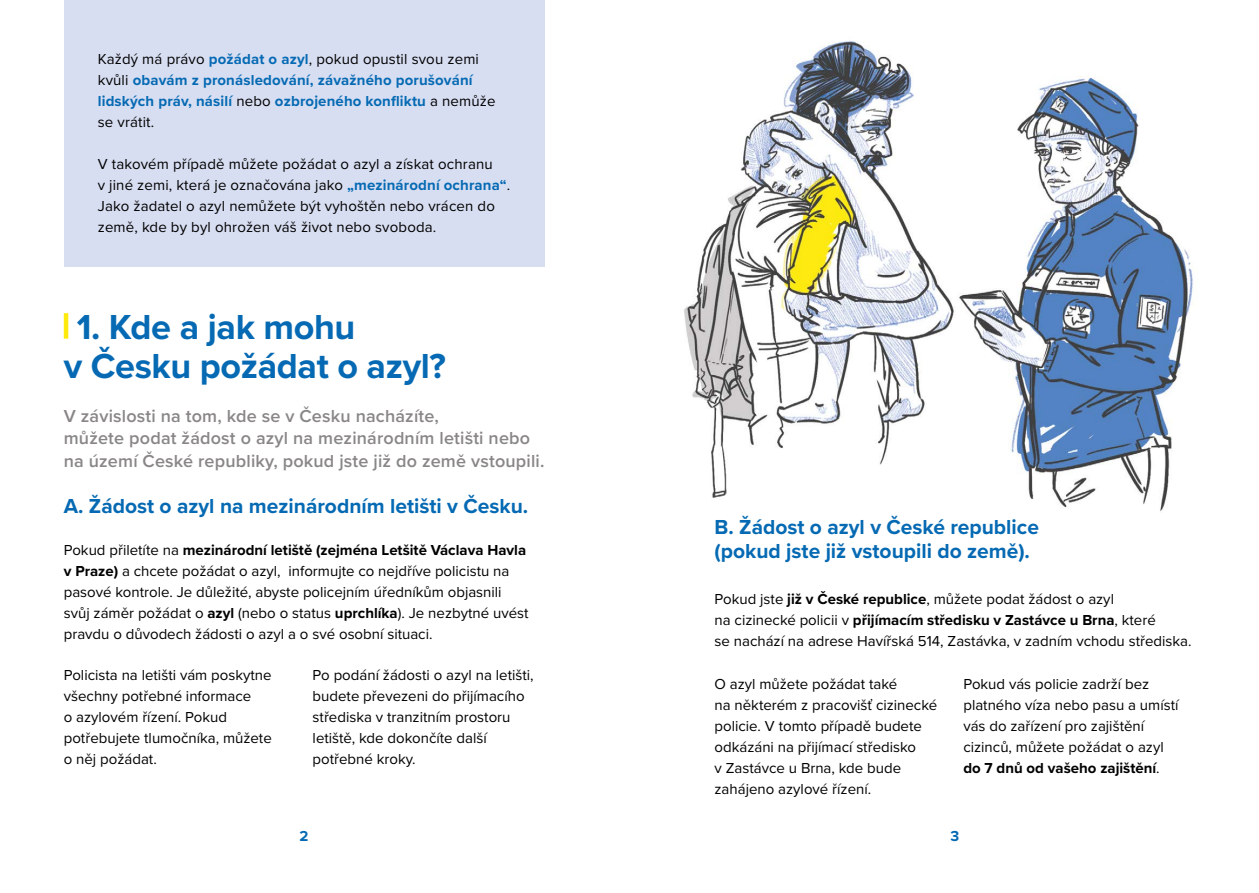
<style>
.page{position:relative;width:1259px;height:893px;background:#fff}
.page>*{position:absolute;margin:0;border:0;box-sizing:border-box;transform-origin:0 0}
.t1{font:700 36px/39px "Proxima Nova";letter-spacing:-.01em;color:#056ab3}
.t2{font:700 21px/24px "Proxima Nova";color:#056ab3}
.t3{font:600 18px/22.5px "Proxima Nova";letter-spacing:.01em;color:#898686}
.t4{font:15px/21px "Proxima Nova";color:#000}
.t5{font:700 15px/21px "Proxima Nova";letter-spacing:.01em;color:#056ab3}
.s1{font-weight:400;color:#000}
.s2{font-weight:700;color:#056ab3}
.s3{font-weight:700}
</style>
<div class="page">
<img style="left:684px;top:41px;width:510px;height:470px">
<div style="left:64px;top:0;width:480px;height:266px;background:#d8def2"></div>
<hr style="left:64px;top:313px;width:4px;height:26px;background:#feea0f">
<p class="t5" style="left:98px;top:48px;width:399px"><span class="s1">Každý má právo</span> požádat o azyl<span class="s1">, pokud opustil svou zemi kvůli</span> obavám z pronásledování, závažného porušování lidských práv, násilí <span class="s1">nebo</span> ozbrojeného konfliktu <span class="s1">a nemůže se vrátit.</span></p>
<p class="t4" style="left:98px;top:153px;width:414px">V takovém případě můžete požádat o azyl a získat ochranu<br>v jiné zemi, která je označována jako <span class="s2">„mezinárodní ochrana“</span>.<br>Jako žadatel o azyl nemůžete být vyhoštěn nebo vrácen do země, kde by byl ohrožen váš život nebo svoboda.</p>
<h1 class="t1" style="left:64px;top:306px;width:384px;text-indent:13px">1. Kde a jak mohu<br>v Česku požádat o azyl?</h1>
<p class="t3" style="left:64px;top:404px;width:482px">V závislosti na tom, kde se v Česku nacházíte,<br>můžete podat žádost o azyl na mezinárodním letišti nebo na území České republiky, pokud jste již do země vstoupili.</p>
<h2 class="t2" style="left:64px;top:494px;width:466px">A. Žádost o azyl na mezinárodním letišti v Česku.</h2>
<p class="t4" style="left:64px;top:538px;width:466px">Pokud přiletíte na <span class="s3">mezinárodní letiště (zejména Letšitě Václava Havla v Praze)</span> a chcete požádat o azyl, informujte co nejdříve policistu na pasové kontrole. Je důležité, abyste policejním úředníkům objasnili svůj záměr požádat o <span class="s3">azyl</span> (nebo o status <span class="s3">uprchlíka</span>). Je nezbytné uvést pravdu o důvodech žádosti o azyl a o své osobní situaci.</p>
<h2 class="t2" style="left:714px;top:515px;width:326px">B. Žádost o azyl v České republice (pokud jste již vstoupili do země).</h2>
<p class="t4" style="left:714px;top:588px;width:478px">Pokud jste <span class="s3">již v České republice</span>, můžete podat žádost o azyl<br>na cizinecké policii v <span class="s3">přijímacím středisku v Zastávce u Brna</span>, které<br>se nachází na adrese Havířská 514, Zastávka, v zadním vchodu střediska.</p>
<p class="t4" style="left:64px;top:664px;width:209px">Policista na letišti vám poskytne všechny potřebné informace<br>o azylovém řízení. Pokud potřebujete tlumočníka, můžete o něj požádat.</p>
<p class="t4" style="left:313px;top:664px;width:222px">Po podání žádosti o azyl na letišti, budete převezeni do přijímacího střediska v tranzitním prostoru letiště, kde dokončíte další potřebné kroky.</p>
<p class="t4" style="left:714px;top:673px;width:224px">O azyl můžete požádat také<br>na některém z pracovišť cizinecké policie. V tomto případě budete odkázáni na přijímací středisko<br>v Zastávce u Brna, kde bude zahájeno azylové řízení.</p>
<p class="t4" style="left:963px;top:673px;width:217px">Pokud vás policie zadrží bez platného víza nebo pasu a umístí vás do zařízení pro zajištění cizinců, můžete požádat o azyl <span class="s3">do 7 dnů od vašeho zajištění</span>.</p>
<p class="t5" style="left:300px;top:825px;width:10px">2</p>
<p class="t5" style="left:950px;top:825px;width:10px">3</p>
</div>
